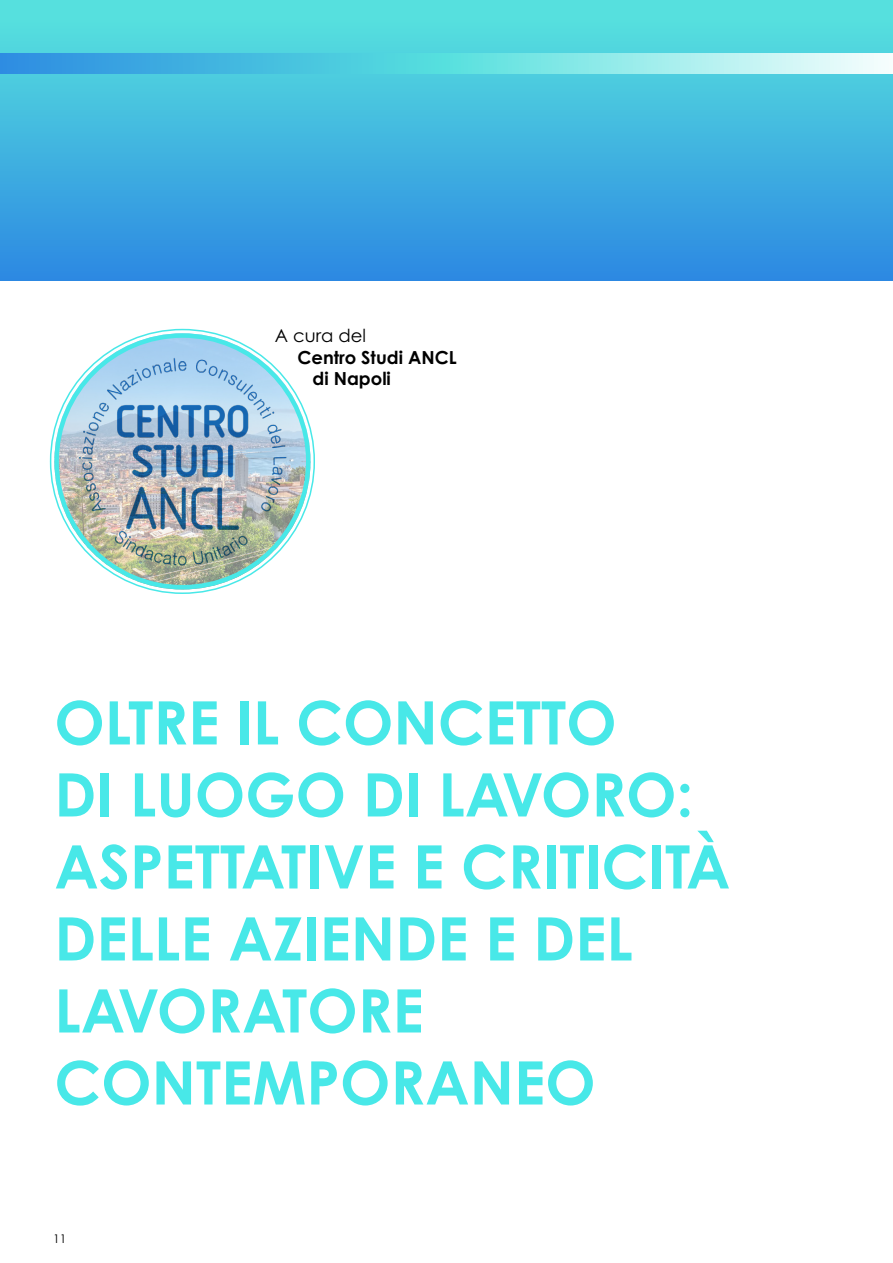
<style>
.page{position:relative;width:893px;height:1263px;background:#fff}
.page>*{position:absolute;margin:0;border:0;box-sizing:border-box;transform-origin:0 0}
.t1{font:700 60px/72px "Century Gothic Pro";color:#48e8e8}
.t2{font:700 18px/21.6px "Century Gothic Pro";color:#000}
.t3{font:18px "Century Gothic Pro";color:#000}
.t4{font:12px "Century Gothic Pro";color:#000}
</style>
<div class="page">
<div style="left:0;top:0;width:893px;height:281px;background:linear-gradient(to bottom,#59e5de,#2c88e2)"></div>
<img style="left:54px;top:333px;width:256px;height:256px">
<svg style="left:0;top:54px;width:893px;height:20px;background:#74d2e6"></svg>
<img style="left:72px;top:351px;width:221px;height:221px">
<p class="t3" style="left:275px;top:325px;width:93px">A cura del</p>
<p class="t2" style="left:312px;top:346px;width:146px;text-indent:-15px">Centro Studi ANCL di Napoli</p>
<p class="t1" style="left:54px;top:686px;width:678px">OLTRE IL CONCETTO<br>DI LUOGO DI LAVORO:<br>ASPETTATIVE E CRITICITÀ<br>DELLE AZIENDE E DEL<br>LAVORATORE<br>CONTEMPORANEO</p>
<p class="t4" style="left:53px;top:1231px;width:15px">11</p>
</div>
